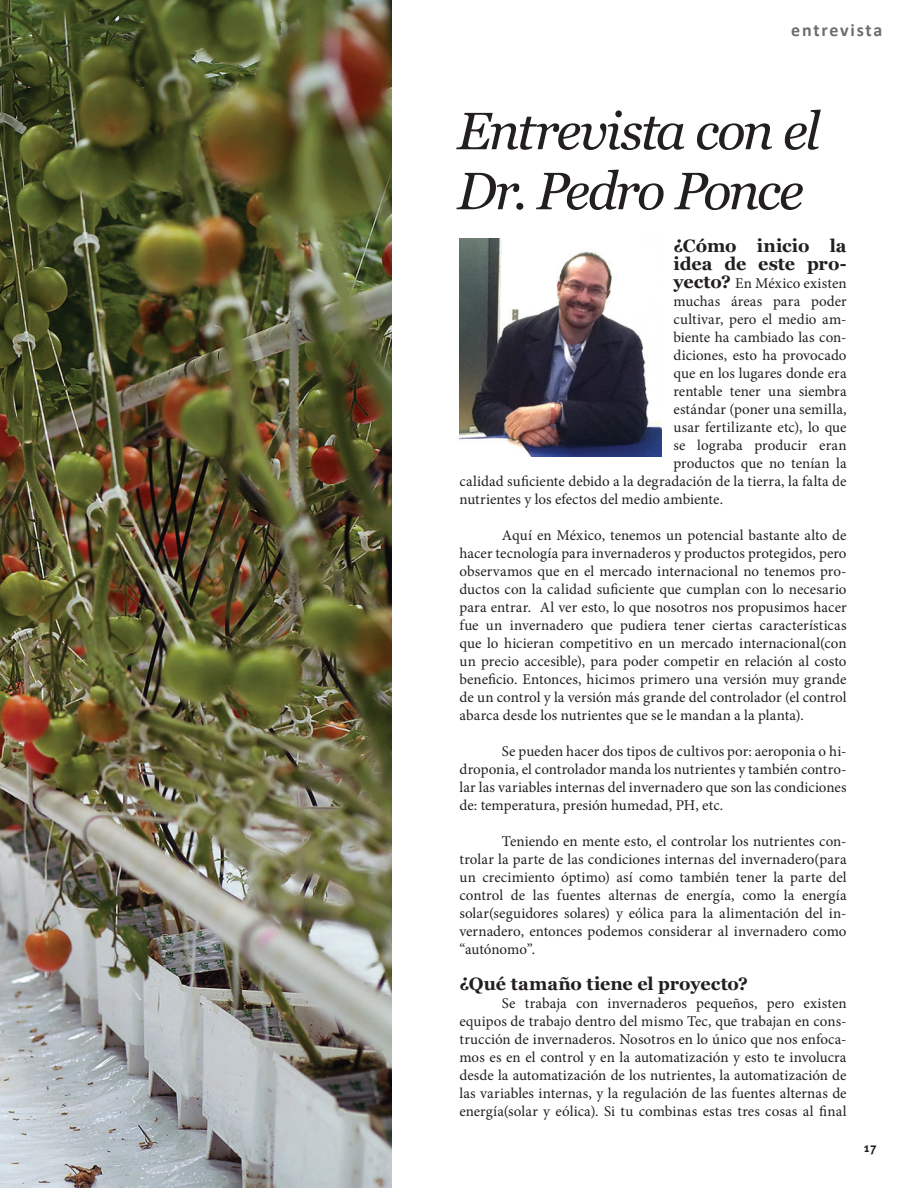
<style>
.page{position:relative;width:918px;height:1188px;background:#fff}
.page>*{position:absolute;margin:0;border:0;box-sizing:border-box;transform-origin:0 0}
.t1{font:italic 52.5px/60px "Georgia";letter-spacing:-.045em;color:#231f20}
.t2{font:700 18px/18px "Georgia";letter-spacing:-.005em;color:#231f20}
.t3{font:700 18px "Calibri";letter-spacing:.095em;color:#6c6d70}
.t4{font:15px/18px "Minion Pro";color:#231f20;text-align:justify}
.t5{font:700 12.75px "Meta Plus";color:#231f20}
.s1{font-family:"Georgia";font-weight:700;font-size:18px}
</style>
<div class="page">
<img style="left:0;top:0;width:391px;height:1188px">
<img style="left:459px;top:239px;width:202px;height:217px">
<p class="t3" style="left:791px;top:19px;width:93px">entrevista</p>
<h1 class="t1" style="left:457px;top:102px;width:365px">Entrevista con el<br>Dr. Pedro Ponce</h1>
<p class="t2" style="left:673px;top:236px;width:175px">¿Cómo inicio la idea de este pro-</p>
<p class="t4" style="left:673px;top:274px;width:175px"><span class="s1">yecto?</span> En México existen</p>
<p class="t4" style="left:673px;top:292px;width:175px">muchas áreas para poder</p>
<p class="t4" style="left:673px;top:310px;width:175px">cultivar, pero el medio am-</p>
<p class="t4" style="left:673px;top:328px;width:175px">biente ha cambiado las con-</p>
<p class="t4" style="left:673px;top:346px;width:175px">diciones, esto ha provocado</p>
<p class="t4" style="left:673px;top:364px;width:175px">que en los lugares donde era</p>
<p class="t4" style="left:673px;top:382px;width:175px">rentable tener una siembra</p>
<p class="t4" style="left:673px;top:400px;width:175px">estándar (poner una semilla,</p>
<p class="t4" style="left:673px;top:418px;width:175px">usar fertilizante etc), lo que</p>
<p class="t4" style="left:673px;top:436px;width:175px">se lograba producir eran</p>
<p class="t4" style="left:673px;top:454px;width:175px">productos que no tenían la</p>
<p class="t4" style="left:459px;top:472px;width:389px">calidad suficiente debido a la degradación de la tierra, la falta de</p>
<p class="t4" style="left:459px;top:490px;width:265px">nutrientes y los efectos del medio ambiente.</p>
<p class="t4" style="left:459px;top:526px;width:389px;text-indent:43px">Aquí en México, tenemos un potencial bastante alto de hacer tecnología para invernaderos y productos protegidos, pero observamos que en el mercado internacional no tenemos pro&shy;ductos con la calidad suficiente que cumplan con lo necesario para entrar. Al ver esto, lo que nosotros nos propusimos hacer fue un invernadero que pudiera tener ciertas características que lo hicieran competitivo en un mercado internacional(con un precio accesible), para poder competir en relación al costo beneficio. Entonces, hicimos primero una versión muy grande de un control y la versión más grande del controlador (el control abarca desde los nutrientes que se le mandan a la planta).</p>
<p class="t4" style="left:459px;top:742px;width:389px;text-indent:43px">Se pueden hacer dos tipos de cultivos por: aeroponia o hi&shy;droponia, el controlador manda los nutrientes y también contro&shy;lar las variables internas del invernadero que son las condiciones de: temperatura, presión humedad, PH, etc.</p>
<p class="t4" style="left:459px;top:832px;width:389px;text-indent:43px">Teniendo en mente esto, el controlar los nutrientes con&shy;trolar la parte de las condiciones internas del invernadero(para un crecimiento óptimo) así como también tener la parte del control de las fuentes alternas de energía, como la energía solar(seguidores solares) y eólica para la alimentación del in&shy;vernadero, entonces podemos considerar al invernadero como “autónomo”.</p>
<p class="t2" style="left:459px;top:974px;width:290px">¿Qué tamaño tiene el proyecto?</p>
<p class="t4" style="left:459px;top:994px;width:389px;text-indent:43px">Se trabaja con invernaderos pequeños, pero existen equipos de trabajo dentro del mismo Tec, que trabajan en cons&shy;trucción de invernaderos. Nosotros en lo único que nos enfoca&shy;mos es en el control y en la automatización y esto te involucra desde la automatización de los nutrientes, la automatización de las variables internas, y la regulación de las fuentes alternas de energía(solar y eólica). Si tu combinas estas tres cosas al final</p>
<p class="t5" style="left:864px;top:1140px;width:14px">17</p>
</div>
